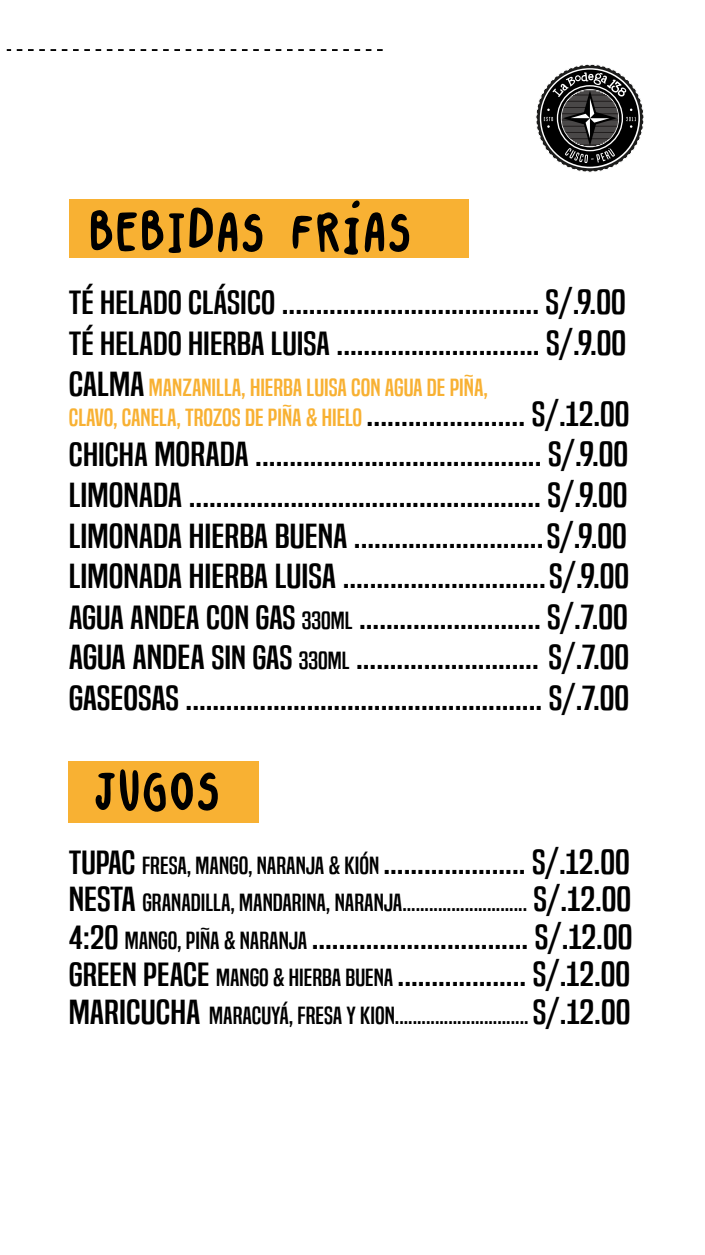
<style>
.page{position:relative;width:705px;height:1255px;background:#fff}
.page>*{position:absolute;margin:0;border:0;box-sizing:border-box;transform-origin:0 0}
.t1{font:87.56px "Kap";color:#000}
.t2{font:32.44px/40.6px "Built Titling Rg";color:#000;scale:1.35 1}
.t3{font:23.12px "Built Titling Rg";color:#000;scale:1.25 1}
.t4{font:23.12px/30px "Built Titling Rg";color:#f8b133;scale:1.25 1}
.s1{font-size:31.25px}
.s2{font-size:32.44px;color:#000}
.s3{font-size:23.12px}
.s4{font-size:32.44px}
</style>
<div class="page">
<svg style="left:7px;top:49px;width:375px;height:2px"></svg>
<div style="left:69px;top:200px;width:399px;height:58px;background:#f8b133"></div>
<svg style="left:536px;top:64px;width:108px;height:109px"></svg>
<div style="left:69px;top:761px;width:190px;height:62px;background:#f8b133"></div>
<h1 class="t1" style="left:88px;top:184px;width:325px">bebidas frías</h1>
<p class="t2" style="left:69px;top:282px;width:414px"><span class="s1">TÉ HELADO CLÁSICO</span> ...................................... S/.9.00<br><span class="s1">TÉ HELADO HIERBA LUISA</span> .............................. S/.9.00</p>
<p class="t4" style="left:69px;top:372px;width:450px"><span class="s2">CALMA</span> MANZANILLA, HIERBA LUISA CON AGUA DE PIÑA,<br>CLAVO, CANELA, TROZOS DE PIÑA &amp; HIELO<span class="s2">....................... S/.12.00</span></p>
<p class="t2" style="left:69px;top:434px;width:416px;text-align:justify"><span class="s1">CHICHA</span> MORADA .......................................... S/.9.00<br>LIMONADA .................................................... S/.9.00<br>LIMONADA HIERBA BUENA ............................S/.9.00<br>LIMONADA HIERBA LUISA ..............................S/.9.00<br><span class="s1">AGUA ANDEA CON GAS</span> <span class="s3">330ML</span> ........................... S/.7.00<br>AGUA ANDEA <span class="s1">SIN GAS</span> <span class="s3">330ML</span> ........................... S/.7.00<br>GASEOSAS ..................................................... S/.7.00</p>
<h1 class="t1" style="left:93px;top:742px;width:129px">jugos</h1>
<p class="t2" style="left:69px;top:842px;width:417px"><span class="s1">TUPAC</span> <span class="s3">FRESA, MANGO, NARANJA &amp; KIÓN</span> ..................... S/.12.00</p>
<p class="t3" style="left:69px;top:889px;width:451px"><span class="s4">NESTA</span> GRANADILLA, MANDARINA, NARANJA............................ <span class="s4">S/.12.00</span></p>
<p class="t2" style="left:69px;top:918px;width:419px;line-height:37.5px"><span class="s1">4:20</span> <span class="s3">MANGO, PIÑA &amp; NARANJA</span> ................................ S/.12.00<br><span class="s1">GREEN PEACE</span> <span class="s3">MANGO &amp; HIERBA BUENA</span> ................... S/.12.00</p>
<p class="t3" style="left:69px;top:1001px;width:450px"><span class="s4">MARICUCHA</span> MARACUYÁ, FRESA Y KION.............................. <span class="s4">S/.12.00</span></p>
</div>
